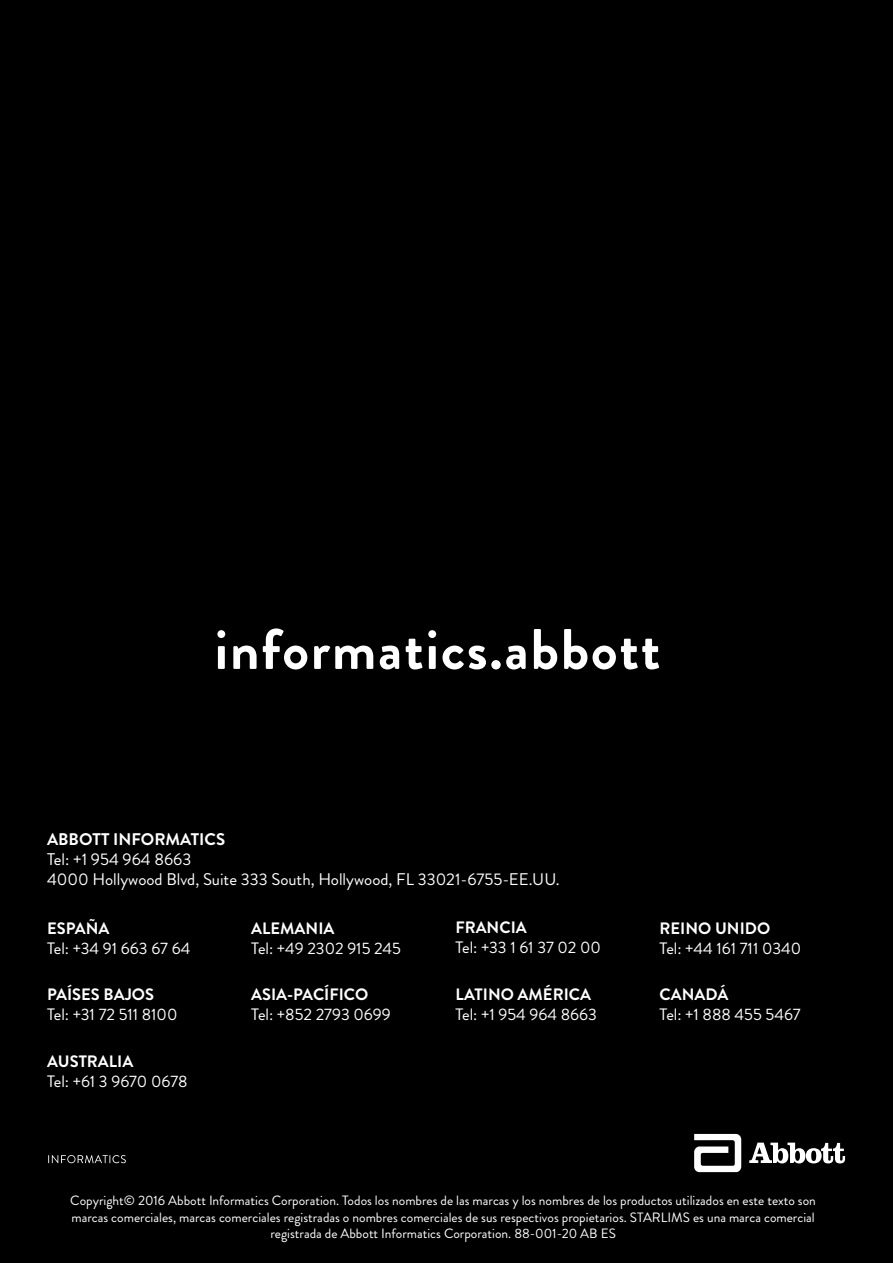
<style>
.page{position:relative;width:893px;height:1263px;background:#000}
.page>*{position:absolute;margin:0;border:0;box-sizing:border-box;transform-origin:0 0}
.t1{font:700 57px "Brandon Grotesque";letter-spacing:.03em;color:#fff}
.t2{font:16.8px/20.2px "Brandon Grotesque";color:#fff}
.t3{font:700 16.8px "Brandon Grotesque";color:#fff}
.t4{font:16.5px "Brandon Grotesque";color:#fff}
.t5{font:700 16.5px "Brandon Grotesque";color:#fff}
.t6{font:13.5px/16.2px "Brandon Grotesque";color:#fff;text-align:center}
</style>
<div class="page">
<svg style="left:48px;top:1155px;width:78px;height:8px"></svg>
<svg style="left:694px;top:1134px;width:47px;height:38px"></svg>
<svg style="left:749px;top:1142px;width:96px;height:21px"></svg>
<h1 class="t1" style="left:214px;top:609px;width:447px">informatics.abbott</h1>
<p class="t3" style="left:47px;top:827px;width:180px">ABBOTT INFORMATICS</p>
<p class="t2" style="left:47px;top:849px;width:514px">Tel: +1 954 964 8663<br>4000 Hollywood Blvd, Suite 333 South, Hollywood, FL 33021-6755-EE.UU.</p>
<p class="t5" style="left:47px;top:916px;width:64px">ESPAÑA</p>
<p class="t4" style="left:47px;top:936px;width:145px">Tel: +34 91 663 67 64</p>
<p class="t5" style="left:47px;top:983px;width:109px">PAÍSES BAJOS</p>
<p class="t4" style="left:47px;top:1003px;width:132px">Tel: +31 72 511 8100</p>
<p class="t5" style="left:47px;top:1050px;width:88px">AUSTRALIA</p>
<p class="t4" style="left:47px;top:1070px;width:142px">Tel: +61 3 9670 0678</p>
<p class="t5" style="left:251px;top:916px;width:85px">ALEMANIA</p>
<p class="t4" style="left:251px;top:936px;width:151px">Tel: +49 2302 915 245</p>
<p class="t5" style="left:251px;top:983px;width:119px">ASIA-PACÍFICO</p>
<p class="t4" style="left:251px;top:1003px;width:141px">Tel: +852 2793 0699</p>
<p class="t5" style="left:455px;top:916px;width:73px">FRANCIA</p>
<p class="t4" style="left:455px;top:936px;width:147px">Tel: +33 1 61 37 02 00</p>
<p class="t5" style="left:455px;top:983px;width:137px">LATINO AMÉRICA</p>
<p class="t4" style="left:455px;top:1003px;width:143px">Tel: +1 954 964 8663</p>
<p class="t5" style="left:660px;top:916px;width:112px">REINO UNIDO</p>
<p class="t4" style="left:660px;top:936px;width:143px">Tel: +44 161 711 0340</p>
<p class="t5" style="left:660px;top:983px;width:70px">CANADÁ</p>
<p class="t4" style="left:660px;top:1003px;width:143px">Tel: +1 888 455 5467</p>
<p class="t6" style="left:70px;top:1193px;width:747px">Copyright© 2016 Abbott Informatics Corporation. Todos los nombres de las marcas y los nombres de los productos utilizados en este texto son marcas comerciales, marcas comerciales registradas o nombres comerciales de sus respectivos propietarios. STARLIMS es una marca comercial registrada de Abbott Informatics Corporation. 88-001-20 AB ES</p>
</div>
